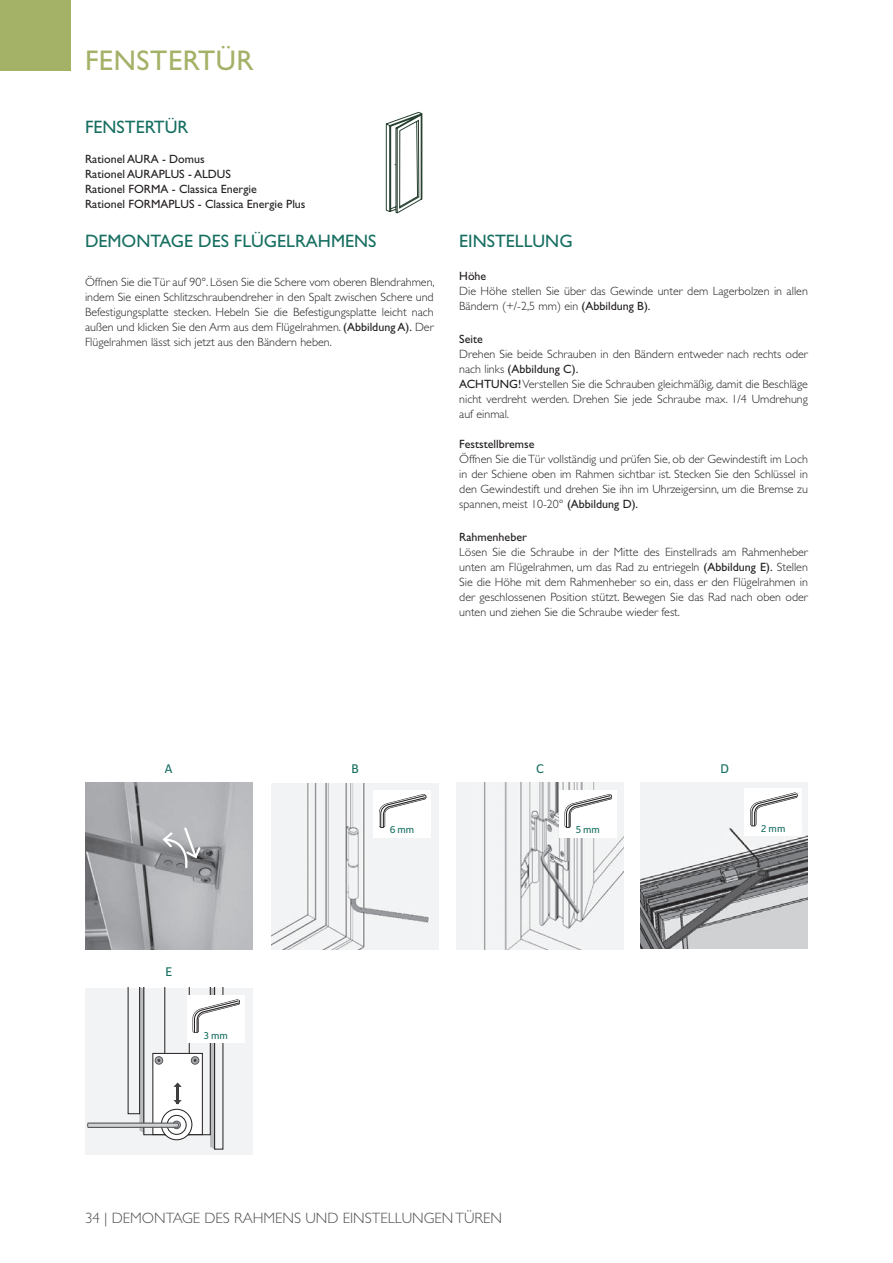
<style>
.page{position:relative;width:893px;height:1263px;background:#fff}
.page>*{position:absolute;margin:0;border:0;box-sizing:border-box;transform-origin:0 0}
.t1{font:28.5px "Gill Sans";letter-spacing:.02em;color:#a4b268}
.t2{font:18px "Gill Sans";color:#176f61}
.t3{font:300 15px "Gill Sans";color:#4e4f4f}
.t4{font:13.35px "Depot New";color:#176f61}
.t5{font:300 12px/15px "Gill Sans";color:#231f20;text-align:justify}
.t6{font:12px/15px "Gill Sans";color:#231f20}
.t7{font:10.65px "Depot New";color:#176f61}
.s1{font-weight:400}
</style>
<div class="page">
<div style="left:0;top:0;width:70px;height:70px;background:#a4b268"></div>
<svg style="left:386px;top:112px;width:36px;height:101px"></svg>
<img style="left:457px;top:783px;width:167px;height:166px">
<img style="left:85px;top:783px;width:167px;height:166px">
<svg style="left:161px;top:826px;width:41px;height:43px"></svg>
<img style="left:272px;top:783px;width:167px;height:167px">
<div style="left:373px;top:790px;width:58px;height:47px;background:#fff"></div>
<div style="left:559px;top:790px;width:58px;height:47px;background:#fff"></div>
<svg style="left:379px;top:794px;width:47px;height:33px"></svg>
<svg style="left:565px;top:794px;width:47px;height:33px"></svg>
<div style="left:641px;top:782px;width:167px;height:166px;background:#f2f3f4"></div>
<img style="left:641px;top:828px;width:167px;height:120px">
<div style="left:744px;top:788px;width:58px;height:48px;background:#fff"></div>
<svg style="left:750px;top:793px;width:47px;height:33px"></svg>
<div style="left:85px;top:988px;width:168px;height:166px;background:#f2f3f4"></div>
<div style="left:187px;top:995px;width:58px;height:48px;background:#fff"></div>
<svg style="left:87px;top:988px;width:153px;height:162px"></svg>
<h1 class="t1" style="left:85px;top:44px;width:170px">FENSTERTÜR</h1>
<h2 class="t2" style="left:85px;top:117px;width:105px">FENSTERTÜR</h2>
<p class="t6" style="left:85px;top:152px;width:222px">Rationel AURA - Domus<br>Rationel AURAPLUS - ALDUS<br>Rationel FORMA - Classica Energie<br>Rationel FORMAPLUS - Classica Energie Plus</p>
<h2 class="t2" style="left:85px;top:231px;width:293px">DEMONTAGE DES FLÜGELRAHMENS</h2>
<p class="t5" style="left:85px;top:275px;width:351px">Öffnen Sie die Tür auf 90°. Lösen Sie die Schere vom oberen Blendrahmen, indem Sie einen Schlitzschraubendreher in den Spalt zwischen Schere und Befestigungsplatte stecken. Hebeln Sie die Befestigungsplatte leicht nach außen und klicken Sie den Arm aus dem Flügelrahmen. <span class="s1">(Abbildung A).</span> Der Flügelrahmen lässt sich jetzt aus den Bändern heben.</p>
<h2 class="t2" style="left:459px;top:231px;width:115px">EINSTELLUNG</h2>
<p class="t6" style="left:459px;top:269px;width:29px">Höhe</p>
<p class="t5" style="left:459px;top:284px;width:350px">Die Höhe stellen Sie über das Gewinde unter dem Lagerbolzen in allen<br>Bändern (+/-2,5 mm) ein <span class="s1">(Abbildung B).</span></p>
<p class="t6" style="left:459px;top:332px;width:25px">Seite</p>
<p class="t5" style="left:459px;top:347px;width:350px;text-align:left">Drehen Sie beide Schrauben in den Bändern entweder nach rechts oder nach links <span class="s1">(Abbildung C).<br>ACHTUNG!</span> Verstellen Sie die Schrauben gleichmäßig, damit die Beschläge nicht verdreht werden. Drehen Sie jede Schraube max. 1/4 Umdrehung auf einmal.</p>
<p class="t6" style="left:459px;top:437px;width:77px">Feststellbremse</p>
<p class="t5" style="left:459px;top:452px;width:350px">Öffnen Sie die Tür vollständig und prüfen Sie, ob der Gewindestift im Loch in der Schiene oben im Rahmen sichtbar ist. Stecken Sie den Schlüssel in den Gewindestift und drehen Sie ihn im Uhrzeigersinn, um die Bremse zu spannen, meist 10-20° <span class="s1">(Abbildung D).</span></p>
<p class="t6" style="left:459px;top:530px;width:69px">Rahmenheber</p>
<p class="t5" style="left:459px;top:545px;width:350px">Lösen Sie die Schraube in der Mitte des Einstellrads am Rahmenheber unten am Flügelrahmen, um das Rad zu entriegeln <span class="s1">(Abbildung E).</span> Stellen Sie die Höhe mit dem Rahmenheber so ein, dass er den Flügelrahmen in der geschlossenen Position stützt. Bewegen Sie das Rad nach oben oder unten und ziehen Sie die Schraube wieder fest.</p>
<p class="t4" style="left:165px;top:760px;width:10px">A</p>
<p class="t4" style="left:351px;top:760px;width:9px">B</p>
<p class="t4" style="left:536px;top:760px;width:9px">C</p>
<p class="t4" style="left:721px;top:760px;width:10px">D</p>
<p class="t4" style="left:165px;top:962px;width:8px">E</p>
<p class="t7" style="left:204px;top:1028px;width:26px">3 mm</p>
<p class="t7" style="left:390px;top:823px;width:26px">6 mm</p>
<p class="t7" style="left:576px;top:823px;width:26px">5 mm</p>
<p class="t7" style="left:761px;top:821px;width:26px">2 mm</p>
<p class="t3" style="left:85px;top:1209px;width:419px">34 | DEMONTAGE DES RAHMENS UND EINSTELLUNGEN TÜREN</p>
</div>
